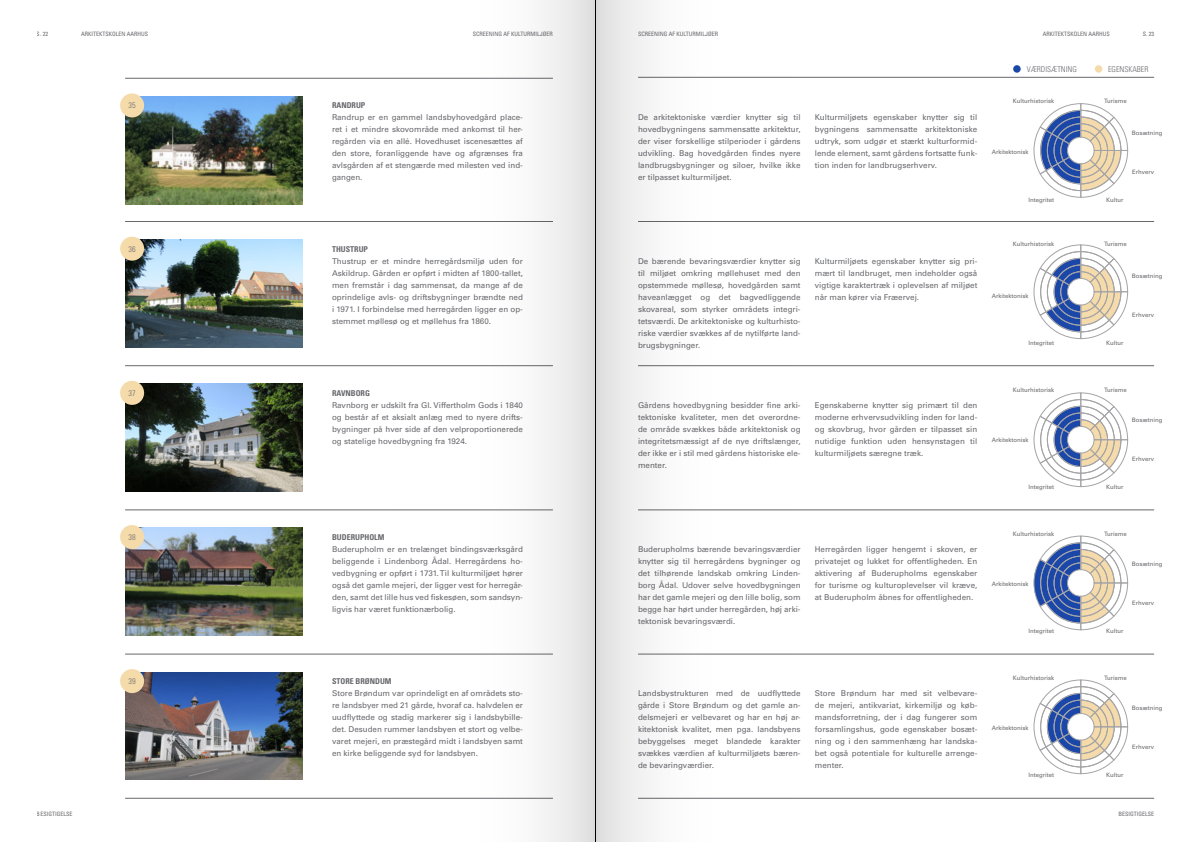
<style>
.page{position:relative;width:1191px;height:842px;background:#fff}
.page>*{position:absolute;margin:0;border:0;box-sizing:border-box;transform-origin:0 0}
.t1{font:8px/12px "Univers LT Std";color:#67686c;text-align:justify}
.t2{font:700 condensed 8px "Univers LT Std";color:#67686c}
.t3{font:300 condensed 8px "Univers LT Std";color:#67686c}
.t4{font:6px "Univers LT Std";color:#67686c}
.t5{font:condensed 6px "Univers LT Std";color:#67686c}
</style>
<div class="page">
<hr style="left:638px;top:77px;width:516px;height:1px;background:#67686c">
<hr style="left:638px;top:221px;width:516px;height:1px;background:#67686c">
<hr style="left:638px;top:365px;width:516px;height:1px;background:#67686c">
<hr style="left:638px;top:510px;width:516px;height:1px;background:#67686c">
<hr style="left:638px;top:654px;width:516px;height:1px;background:#67686c">
<hr style="left:638px;top:798px;width:516px;height:1px;background:#67686c">
<hr style="left:125px;top:221px;width:428px;height:1px;background:#67686c">
<hr style="left:125px;top:78px;width:428px;height:1px;background:#67686c">
<hr style="left:125px;top:365px;width:428px;height:1px;background:#67686c">
<hr style="left:125px;top:510px;width:428px;height:1px;background:#67686c">
<hr style="left:125px;top:654px;width:428px;height:1px;background:#67686c">
<hr style="left:125px;top:798px;width:428px;height:1px;background:#67686c">
<img style="left:125px;top:240px;width:177px;height:107px">
<img style="left:125px;top:96px;width:177px;height:108px">
<img style="left:125px;top:528px;width:177px;height:107px">
<img style="left:125px;top:384px;width:177px;height:107px">
<img style="left:125px;top:672px;width:177px;height:108px">
<div style="left:120px;top:237px;width:24px;height:24px;background:#f6dbaa;border-radius:50%"></div>
<div style="left:120px;top:93px;width:24px;height:24px;background:#f6dbaa;border-radius:50%"></div>
<div style="left:120px;top:381px;width:24px;height:24px;background:#f6dbaa;border-radius:50%"></div>
<div style="left:120px;top:525px;width:24px;height:24px;background:#f6dbaa;border-radius:50%"></div>
<div style="left:120px;top:669px;width:24px;height:24px;background:#f6dbaa;border-radius:50%"></div>
<div style="left:1013px;top:65px;width:7px;height:8px;background:#1b47a9;border-radius:50%"></div>
<div style="left:1094px;top:65px;width:8px;height:8px;background:#f5dbab;border-radius:50%"></div>
<svg style="left:1033px;top:245px;width:95px;height:94px"></svg>
<svg style="left:1033px;top:680px;width:95px;height:94px"></svg>
<svg style="left:1033px;top:536px;width:95px;height:94px"></svg>
<svg style="left:1033px;top:393px;width:95px;height:94px"></svg>
<svg style="left:1033px;top:103px;width:95px;height:95px"></svg>
<div style="left:398px;top:0;width:197px;height:842px;background:linear-gradient(to right,#fff,#eaeaea)"></div>
<div style="left:595px;top:0;width:197px;height:842px;background:linear-gradient(to right,#e9e9e9,#fff)"></div>
<hr style="left:595px;top:0;width:1px;height:842px;background:#000">
<p class="t5" style="left:37px;top:30px;width:13px">S. 22</p>
<p class="t5" style="left:81px;top:30px;width:69px">ARKITEKTSKOLEN AARHUS</p>
<p class="t5" style="left:473px;top:30px;width:81px">SCREENING AF KULTURMILJØER</p>
<p class="t5" style="left:638px;top:30px;width:81px">SCREENING AF KULTURMILJØER</p>
<p class="t5" style="left:1043px;top:30px;width:69px">ARKITEKTSKOLEN AARHUS</p>
<p class="t5" style="left:1142px;top:30px;width:13px">S. 23</p>
<p class="t3" style="left:1027px;top:64px;width:51px">VÆRDISÆTNING</p>
<p class="t3" style="left:1108px;top:64px;width:42px">EGENSKABER</p>
<p class="t3" style="left:129px;top:100px;width:9px">35</p>
<p class="t2" style="left:332px;top:100px;width:35px">RANDRUP</p>
<p class="t1" style="left:332px;top:111px;width:192px">Randrup er en gammel landsbyhovedgård place&shy;ret i et mindre skovområde med ankomst til her&shy;regården via en allé. Hovedhuset iscenesættes af den store, foranliggende have og afgrænses fra avlsgården af et stengærde med milesten ved ind&shy;gangen.</p>
<p class="t1" style="left:638px;top:111px;width:164px">De arkitektoniske værdier knytter sig til hovedbygningens sammensatte arkitektur, der viser forskellige stilperioder i gårdens udvikling. Bag hovedgården findes nyere landbrugsbygninger og siloer, hvilke ikke er tilpasset kulturmiljøet.</p>
<p class="t1" style="left:814px;top:111px;width:164px">Kulturmiljøets egenskaber knytter sig til bygningens sammensatte arkitektoniske udtryk, som udgør et stærkt kulturformid&shy;lende element, samt gårdens fortsatte funk&shy;tion inden for landbrugserhverv.</p>
<p class="t4" style="left:1012px;top:97px;width:43px">Kulturhistorisk</p>
<p class="t4" style="left:991px;top:149px;width:38px">Arkitektonisk</p>
<p class="t4" style="left:1104px;top:97px;width:24px">Turisme</p>
<p class="t4" style="left:1131px;top:129px;width:32px">Bosætning</p>
<p class="t4" style="left:1132px;top:168px;width:24px">Erhverv</p>
<p class="t4" style="left:1028px;top:196px;width:27px">Integritet</p>
<p class="t4" style="left:1106px;top:196px;width:19px">Kultur</p>
<p class="t3" style="left:129px;top:244px;width:7px">36</p>
<p class="t2" style="left:332px;top:244px;width:38px">THUSTRUP</p>
<p class="t1" style="left:332px;top:255px;width:192px">Thustrup er et mindre herregårdsmiljø uden for Askildrup. Gården er opført i midten af 1800-tallet, men fremstår i dag sammensat, da mange af de oprindelige avls- og driftsbygninger brændte ned i 1971. I forbindelse med herregården ligger en op&shy;stemmet møllesø og et møllehus fra 1860.</p>
<p class="t1" style="left:638px;top:255px;width:164px">De bærende bevaringsværdier knytter sig til miljøet omkring møllehuset med den opstemmede møllesø, hovedgården samt haveanlægget og det bagvedliggende skovareal, som styrker områdets integri&shy;tetsværdi. De arkitektoniske og kulturhisto&shy;riske værdier svækkes af de nytilførte land&shy;brugsbygninger.</p>
<p class="t1" style="left:814px;top:255px;width:164px">Kulturmiljøets egenskaber knytter sig pri&shy;mært til landbruget, men indeholder også vigtige karaktertræk i oplevelsen af miljøet når man kører via Fræervej.</p>
<p class="t4" style="left:1012px;top:241px;width:43px">Kulturhistorisk</p>
<p class="t4" style="left:991px;top:292px;width:38px">Arkitektonisk</p>
<p class="t4" style="left:1028px;top:339px;width:27px">Integritet</p>
<p class="t4" style="left:1104px;top:241px;width:24px">Turisme</p>
<p class="t4" style="left:1131px;top:272px;width:32px">Bosætning</p>
<p class="t4" style="left:1132px;top:311px;width:24px">Erhverv</p>
<p class="t4" style="left:1106px;top:339px;width:19px">Kultur</p>
<p class="t3" style="left:129px;top:388px;width:9px">37</p>
<p class="t2" style="left:332px;top:388px;width:39px">RAVNBORG</p>
<p class="t1" style="left:332px;top:399px;width:192px">Ravnborg er udskilt fra Gl. Viffertholm Gods i 1840 og består af et aksialt anlæg med to nyere drifts&shy;bygninger på hver side af den velproportionerede og statelige hovedbygning fra 1924.</p>
<p class="t1" style="left:638px;top:399px;width:164px">Gårdens hovedbygning besidder fine arki&shy;tektoniske kvaliteter, men det overordne&shy;de område svækkes både arkitektonisk og integritetsmæssigt af de nye driftslænger, der ikke er i stil med gårdens historiske ele&shy;menter.</p>
<p class="t1" style="left:814px;top:399px;width:164px">Egenskaberne knytter sig primært til den moderne erhvervsudvikling inden for land&shy;og skovbrug, hvor gården er tilpasset sin nutidige funktion uden hensynstagen til kulturmiljøets særegne træk.</p>
<p class="t4" style="left:1012px;top:387px;width:43px">Kulturhistorisk</p>
<p class="t4" style="left:991px;top:436px;width:38px">Arkitektonisk</p>
<p class="t4" style="left:1104px;top:387px;width:24px">Turisme</p>
<p class="t4" style="left:1131px;top:416px;width:32px">Bosætning</p>
<p class="t4" style="left:1132px;top:455px;width:24px">Erhverv</p>
<p class="t4" style="left:1028px;top:483px;width:27px">Integritet</p>
<p class="t4" style="left:1106px;top:483px;width:19px">Kultur</p>
<p class="t3" style="left:129px;top:532px;width:9px">38</p>
<p class="t2" style="left:332px;top:532px;width:54px">BUDERUPHOLM</p>
<p class="t1" style="left:332px;top:543px;width:192px">Buderupholm er en trelænget bindingsværksgård beliggende i Lindenborg Ådal. Herregårdens ho&shy;vedbygning er opført i 1731. Til kulturmiljøet hører også det gamle mejeri, der ligger vest for herregår&shy;den, samt det lille hus ved fiskesøen, som sandsyn&shy;ligvis har været funktionærbolig.</p>
<p class="t1" style="left:638px;top:543px;width:164px">Buderupholms bærende bevaringsværdier knytter sig til herregårdens bygninger og det tilhørende landskab omkring Linden&shy;borg Ådal. Udover selve hovedbygningen har det gamle mejeri og den lille bolig, som begge har hørt under herregården, høj arki&shy;tektonisk bevaringsværdi.</p>
<p class="t1" style="left:814px;top:543px;width:164px">Herregården ligger hengemt i skoven, er privatejet og lukket for offentligheden. En aktivering af Buderupholms egenskaber for turisme og kulturoplevelser vil kræve, at Buderupholm åbnes for offentligheden.</p>
<p class="t4" style="left:1012px;top:531px;width:43px">Kulturhistorisk</p>
<p class="t4" style="left:991px;top:580px;width:38px">Arkitektonisk</p>
<p class="t4" style="left:1104px;top:531px;width:24px">Turisme</p>
<p class="t4" style="left:1131px;top:560px;width:32px">Bosætning</p>
<p class="t4" style="left:1132px;top:599px;width:24px">Erhverv</p>
<p class="t4" style="left:1028px;top:627px;width:27px">Integritet</p>
<p class="t4" style="left:1106px;top:627px;width:19px">Kultur</p>
<p class="t3" style="left:129px;top:676px;width:7px">39</p>
<p class="t2" style="left:332px;top:676px;width:61px">STORE BRØNDUM</p>
<p class="t1" style="left:332px;top:687px;width:192px">Store Brøndum var oprindeligt en af områdets sto&shy;re landsbyer med 21 gårde, hvoraf ca. halvdelen er uudflyttede og stadig markerer sig i landsbybille&shy;det. Desuden rummer landsbyen et stort og velbe&shy;varet mejeri, en præstegård midt i landsbyen samt en kirke beliggende syd for landsbyen.</p>
<p class="t1" style="left:638px;top:687px;width:164px">Landsbystrukturen med de uudflyttede gårde i Store Brøndum og det gamle an&shy;delsmejeri er velbevaret og har en høj ar&shy;kitektonisk kvalitet, men pga. landsbyens bebyggelses meget blandede karakter svækkes værdien af kulturmiljøets bæren&shy;de bevaringværdier.</p>
<p class="t1" style="left:814px;top:687px;width:164px">Store Brøndum har med sit velbevare&shy;de mejeri, antikvariat, kirkemiljø og køb&shy;mandsforretning, der i dag fungerer som forsamlingshus, gode egenskaber bosæt&shy;ning og i den sammenhæng har landska&shy;bet også potentiale for kulturelle arrenge&shy;menter.</p>
<p class="t4" style="left:1012px;top:675px;width:43px">Kulturhistorisk</p>
<p class="t4" style="left:991px;top:724px;width:38px">Arkitektonisk</p>
<p class="t4" style="left:1104px;top:675px;width:24px">Turisme</p>
<p class="t4" style="left:1131px;top:704px;width:32px">Bosætning</p>
<p class="t4" style="left:1132px;top:743px;width:24px">Erhverv</p>
<p class="t4" style="left:1028px;top:771px;width:27px">Integritet</p>
<p class="t4" style="left:1106px;top:771px;width:19px">Kultur</p>
<p class="t5" style="left:37px;top:810px;width:37px">BESIGTIGELSE</p>
<p class="t5" style="left:1118px;top:810px;width:37px">BESIGTIGELSE</p>
</div>
